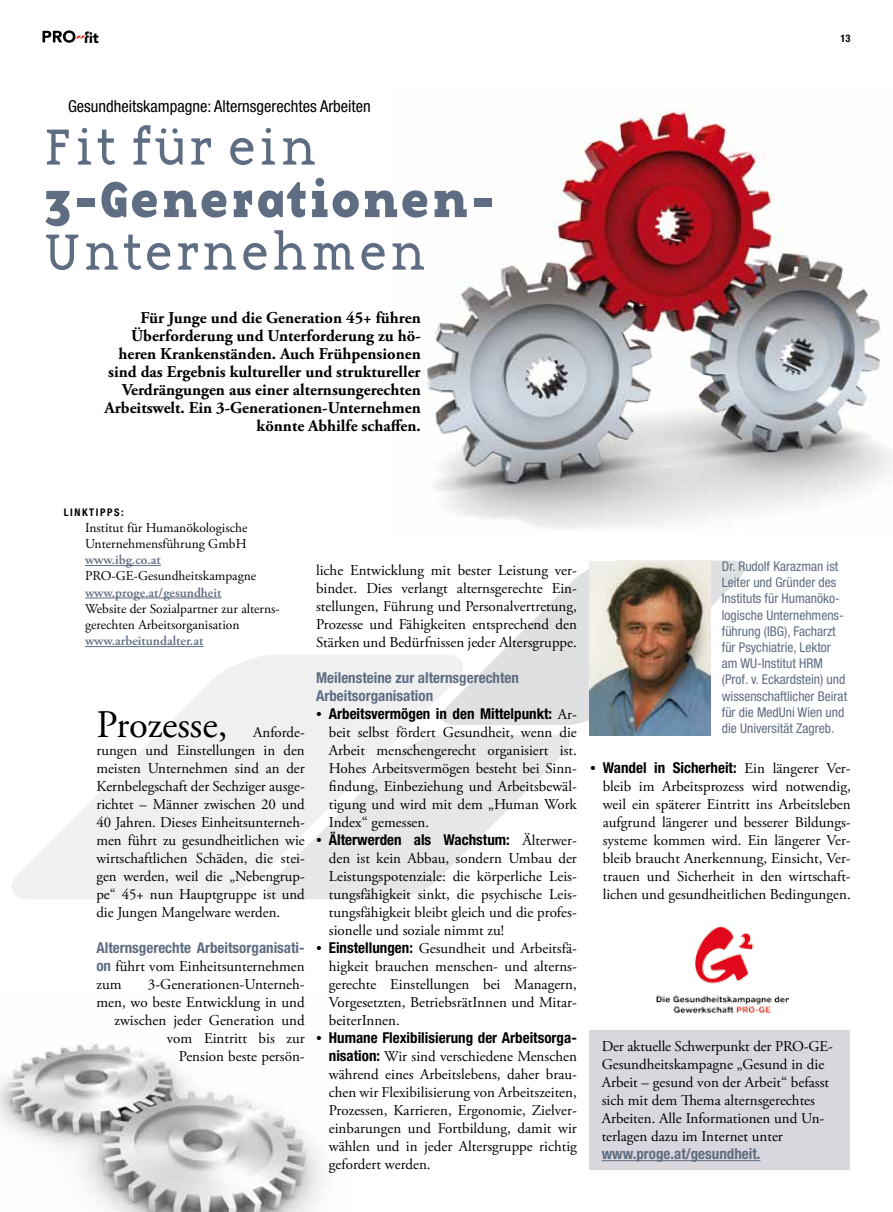
<style>
.page{position:relative;width:893px;height:1212px;background:#fff}
.page>*{position:absolute;margin:0;border:0;box-sizing:border-box;transform-origin:0 0}
.t1{font:52.5px "Base Twelve Serif";color:#5f6d82}
.t2{font:52.5px "Base Twelve Serif B";letter-spacing:.01em;color:#5f6d82}
.t3{font:39px "Adobe Garamond Pro";color:#000}
.t4{font:700 16.5px/18px "Adobe Garamond Pro";color:#000;text-align:right}
.t5{font:condensed 16.5px "Helvetica Neue LT Std";color:#000}
.t6{font:15px/18px "Adobe Garamond Pro";color:#000;text-align:justify}
.t7{font:700 condensed 15px "Helvetica Neue LT Std";color:#000}
.t8{font:700 condensed 15px/18px "Helvetica Neue LT Std";color:#5f6d82}
.t9{font:900 15px "Avenir LT Std";color:#000}
.t10{font:condensed 13.5px/16.2px "Helvetica Neue LT Std";color:#5f6d82}
.t11{font:13.5px/16.2px "Adobe Garamond Pro";color:#000}
.t12{font:600 13.5px "Adobe Garamond Pro";color:#5f6d82}
.t13{font:700 condensed 10.5px "Helvetica Neue LT Std";letter-spacing:.15em;color:#000}
.s1{font-family:"Helvetica Neue LT Std";font-weight:700;font-stretch:condensed;color:#5f6d82}
.s2{font-family:"Adobe Garamond Pro";font-weight:400;font-stretch:normal}
.s3{font-family:"Helvetica Neue LT Std";font-weight:700;font-stretch:condensed}
</style>
<div class="page">
<img style="left:0;top:1044px;width:321px;height:168px">
<img style="left:426px;top:108px;width:466px;height:420px">
<svg style="left:43px;top:30px;width:42px;height:13px"></svg>
<svg style="left:12px;top:655px;width:428px;height:244px;fill:#f0f0f1"></svg>
<svg style="left:265px;top:735px;width:305px;height:164px;fill:#e7e7e8"></svg>
<svg style="left:440px;top:560px;width:305px;height:165px"></svg>
<hr style="left:85px;top:565px;width:76px;height:1px;background:#5f6d82">
<hr style="left:85px;top:598px;width:136px;height:1px;background:#5f6d82">
<hr style="left:85px;top:646px;width:118px;height:1px;background:#5f6d82">
<div style="left:32px;top:87px;width:468px;height:192px;background:#fff"></div>
<img style="left:656px;top:926px;width:133px;height:86px">
<div style="left:589px;top:1030px;width:261px;height:139px;background:#d8d7dd"></div>
<hr style="left:602px;top:1160px;width:158px;height:1px;background:#5f6d82">
<img style="left:590px;top:561px;width:120px;height:174px">
<p class="t9" style="left:84px;top:28px;width:17px">fit</p>
<p class="t13" style="left:840px;top:32px;width:12px">13</p>
<p class="t5" style="left:68px;top:97px;width:304px">Gesundheitskampagne: Alternsgerechtes Arbeiten</p>
<h1 class="t1" style="left:43px;top:114px;width:277px">Fit für ein</h1>
<h1 class="t2" style="left:43px;top:163px;width:455px">3-Generationen-</h1>
<h1 class="t1" style="left:43px;top:219px;width:386px">Unternehmen</h1>
<p class="t4" style="left:104px;top:309px;width:318px">Für Junge und die Generation 45+ führen Überforderung und Unterforderung zu hö&shy;heren Krankenständen. Auch Frühpensionen sind das Ergebnis kultureller und struktureller Verdrängungen aus einer alternsungerechten Arbeitswelt. Ein 3-Generationen-Unternehmen könnte Abhilfe schaffen.</p>
<p class="t13" style="left:64px;top:505px;width:7px">link</p>
<p class="t13" style="left:89px;top:505px;width:36px">TIPPS:</p>
<p class="t11" style="left:85px;top:520px;width:164px">Institut für Humanökologische<br>Unternehmensführung GmbH</p>
<p class="t12" style="left:85px;top:552px;width:77px">www.ibg.co.at</p>
<p class="t11" style="left:85px;top:568px;width:173px">PRO-GE-Gesundheitskampagne</p>
<p class="t12" style="left:85px;top:584px;width:138px">www.proge.at/gesundheit</p>
<p class="t11" style="left:85px;top:601px;width:196px">Website der Sozialpartner zur alterns&shy;gerechten Arbeitsorganisation</p>
<p class="t12" style="left:85px;top:633px;width:120px">www.arbeitundalter.at</p>
<h2 class="t3" style="left:96px;top:702px;width:132px">Prozesse,</h2>
<p class="t6" style="left:96px;top:724px;width:210px;text-indent:157px">Anforde&shy;rungen und Einstellungen in den meisten Unternehmen sind an der Kernbelegschaft der Sechziger ausge&shy;richtet – Männer zwischen 20 und 40 Jahren. Dieses Einheitsunterneh&shy;men führt zu gesundheitlichen wie wirtschaftlichen Schäden, die stei&shy;gen werden, weil die „Nebengrup&shy;pe“ 45+ nun Hauptgruppe ist und die Jungen Mangelware werden.</p>
<p class="t8" style="left:96px;top:939px;width:210px">Alternsgerechte Arbeitsorganisati-</p>
<p class="t6" style="left:96px;top:958px;width:210px"><span class="s1">on</span> führt vom Einheitsunternehmen zum</p>
<p class="t6" style="left:96px;top:976px;width:210px;text-align:right">3-Generationen-Unterneh-<br>men, wo beste Entwicklung in und zwischen jeder Generation und vom Eintritt bis zur<br>Pension beste persön-</p>
<p class="t6" style="left:316px;top:562px;width:262px">liche Entwicklung mit bester Leistung ver&shy;bindet. Dies verlangt alternsgerechte Ein&shy;stellungen, Führung und Personalvertretung, Prozesse und Fähigkeiten entsprechend den Stärken und Bedürfnissen jeder Altersgruppe.</p>
<p class="t8" style="left:316px;top:669px;width:204px">Meilensteine zur alternsgerechten<br>Arbeitsorganisation</p>
<p class="t7" style="left:316px;top:705px;width:262px"><span class="s2">•</span> Arbeitsvermögen in den Mittelpunkt: <span class="s2">Ar-</span></p>
<p class="t6" style="left:329px;top:724px;width:250px">beit selbst fördert Gesundheit, wenn die Arbeit menschengerecht organisiert ist.<br>Hohes Arbeitsvermögen besteht bei Sinn&shy;findung, Einbeziehung und Arbeitsbewäl&shy;tigung und wird mit dem „Human Work Index“ gemessen.</p>
<p class="t7" style="left:316px;top:831px;width:262px"><span class="s2">•</span> Älterwerden als Wachstum: <span class="s2">Älterwer-</span></p>
<p class="t6" style="left:329px;top:850px;width:250px">den ist kein Abbau, sondern Umbau der Leistungspotenziale: die körperliche Leis&shy;tungsfähigkeit sinkt, die psychische Leis&shy;tungsfähigkeit bleibt gleich und die profes&shy;sionelle und soziale nimmt zu!</p>
<p class="t6" style="left:329px;top:940px;width:250px;text-indent:-13px">• <span class="s3">Einstellungen:</span> Gesundheit und Arbeitsfä&shy;higkeit brauchen menschen- und alterns&shy;gerechte Einstellungen bei Managern, Vorgesetzten, BetriebsrätInnen und Mitar&shy;beiterInnen.</p>
<p class="t7" style="left:316px;top:1029px;width:262px"><span class="s2">•</span> Humane Flexibilisierung der Arbeitsorga-</p>
<p class="t6" style="left:329px;top:1048px;width:250px"><span class="s3">nisation:</span> Wir sind verschiedene Menschen während eines Arbeitslebens, daher brau&shy;chen wir Flexibilisierung von Arbeitszeiten, Prozessen, Karrieren, Ergonomie, Zielver&shy;einbarungen und Fortbildung, damit wir wählen und in jeder Altersgruppe richtig gefordert werden.</p>
<p class="t10" style="left:722px;top:558px;width:127px">Dr. Rudolf Karazman ist<br>Leiter und Gründer des<br>Instituts für Humanöko&shy;logische Unternehmens&shy;führung (IBG), Facharzt für Psychiatrie, Lektor am WU-Institut HRM (Prof. v. Eckardstein) und wissenschaftlicher Beirat für die MedUni Wien und die Universität Zagreb.</p>
<p class="t7" style="left:590px;top:759px;width:262px"><span class="s2">•</span> Wandel in Sicherheit: <span class="s2">Ein längerer Ver-</span></p>
<p class="t6" style="left:603px;top:778px;width:250px">bleib im Arbeitsprozess wird notwendig, weil ein späterer Eintritt ins Arbeitsleben aufgrund längerer und besserer Bildungs&shy;systeme kommen wird. Ein längerer Ver&shy;bleib braucht Anerkennung, Einsicht, Ver&shy;trauen und Sicherheit in den wirtschaft&shy;lichen und gesundheitlichen Bedingungen.</p>
<p class="t6" style="left:602px;top:1038px;width:233px;text-align:left">Der aktuelle Schwerpunkt der PRO-GE-Gesundheitskampagne „Gesund in die Arbeit – gesund von der Arbeit“ befasst sich mit dem Thema alternsgerechtes Arbeiten. Alle Informationen und Un&shy;terlagen dazu im Internet unter</p>
<p class="t8" style="left:602px;top:1144px;width:160px">www.proge.at/gesundheit.</p>
</div>
